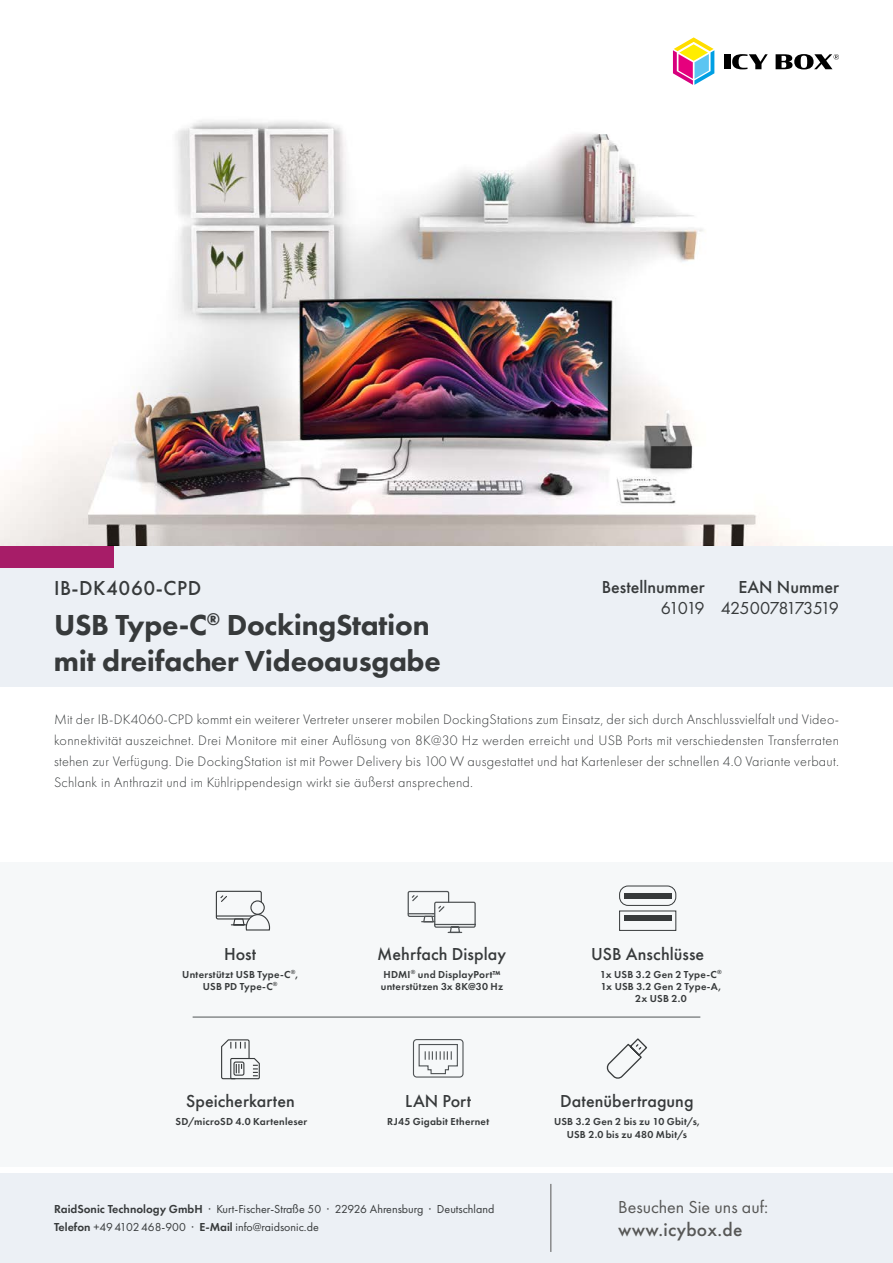
<style>
.page{position:relative;width:893px;height:1263px;background:#fff}
.page>*{position:absolute;margin:0;border:0;box-sizing:border-box;transform-origin:0 0}
.t1{font:800 30px/36px "Futura PT";letter-spacing:-.01em;color:#373a3b}
.t2{font:500 21px "Futura PT";letter-spacing:.025em;color:#373a3b}
.t3{font:500 19.5px "Futura PT";letter-spacing:.015em;color:#575756}
.t4{font:500 18px "Futura PT";color:#373a3b}
.t5{font:18px "Futura PT";letter-spacing:-.07em;color:#373a3b}
.t6{font:18px "Futura PT";color:#575756}
.t7{font:300 14.25px/21px "Futura PT";letter-spacing:.02em;color:#373a3b;text-align:justify}
.t8{font:12px "Futura PT";color:#373a3b}
.t9{font:600 10.5px/12px "Futura PT";letter-spacing:.025em;color:#373a3b;text-align:center}
.s1{font-weight:600}
</style>
<div class="page">
<div style="left:724px;top:54px;width:6px;height:15px;background:#000"></div>
<svg style="left:732px;top:54px;width:36px;height:15px"></svg>
<svg style="left:776px;top:54px;width:63px;height:15px"></svg>
<svg style="left:673px;top:37px;width:41px;height:48px"></svg>
<div style="left:0;top:862px;width:893px;height:304px;background:#f6f8f9"></div>
<div style="left:0;top:546px;width:893px;height:141px;background:#ecf0f5"></div>
<div style="left:0;top:546px;width:114px;height:21px;background:#a71d68"></div>
<hr style="left:193px;top:1017px;width:507px;height:1px;background:#505456">
<svg style="left:215px;top:890px;width:56px;height:41px"></svg>
<svg style="left:606px;top:1038px;width:42px;height:41px"></svg>
<svg style="left:407px;top:890px;width:69px;height:44px"></svg>
<div style="left:619px;top:911px;width:57px;height:20px;border:1px solid #373a3b"></div>
<div style="left:624px;top:915px;width:47px;height:5px;background:#373a3b"></div>
<div style="left:619px;top:886px;width:57px;height:20px;border:1px solid #373a3b;border-radius:9px"></div>
<div style="left:624px;top:894px;width:47px;height:5px;background:#373a3b"></div>
<div style="left:413px;top:1039px;width:51px;height:38px;border:1px solid #505456;border-radius:3px"></div>
<svg style="left:418px;top:1044px;width:40px;height:31px"></svg>
<img style="left:0;top:120px;width:783px;height:425px">
<div style="left:0;top:1174px;width:893px;height:89px;background:#ecf0f5"></div>
<hr style="left:551px;top:1184px;width:1px;height:68px;background:#575756">
<svg style="left:221px;top:1039px;width:39px;height:41px"></svg>
<div style="left:233px;top:1061px;width:11px;height:15px;border:1px solid #373a3b;border-radius:2px"></div>
<h2 class="t2" style="left:54px;top:575px;width:149px">IB-DK4060-CPD</h2>
<h1 class="t1" style="left:54px;top:606px;width:388px">USB Type-C<sup>®</sup> DockingStation mit dreifacher Videoausgabe</h1>
<p class="t4" style="left:602px;top:576px;width:105px">Bestellnummer</p>
<p class="t5" style="left:661px;top:598px;width:46px">61019</p>
<p class="t4" style="left:738px;top:576px;width:102px">EAN Nummer</p>
<p class="t5" style="left:721px;top:598px;width:120px">4250078173519</p>
<p class="t7" style="left:54px;top:709px;width:786px">Mit der IB-DK4060-CPD kommt ein weiterer Vertreter unserer mobilen DockingStations zum Einsatz, der sich durch Anschlussvielfalt und Video&shy;konnektivität auszeichnet. Drei Monitore mit einer Auflösung von 8K@30 Hz werden erreicht und USB Ports mit verschiedensten Transferraten stehen zur Verfügung. Die DockingStation ist mit Power Delivery bis 100 W ausgestattet und hat Kartenleser der schnellen 4.0 Variante verbaut.<br>Schlank in Anthrazit und im Kühlrippendesign wirkt sie äußerst ansprechend.</p>
<p class="t4" style="left:224px;top:943px;width:34px">Host</p>
<p class="t9" style="left:182px;top:968px;width:117px">Unterstützt USB Type-C<sup>®</sup>,<br>USB PD Type-C<sup>®</sup></p>
<p class="t4" style="left:186px;top:1090px;width:110px">Speicherkarten</p>
<p class="t9" style="left:176px;top:1115px;width:133px">SD/microSD 4.0 Kartenleser</p>
<p class="t4" style="left:377px;top:943px;width:130px">Mehrfach Display</p>
<p class="t9" style="left:381px;top:968px;width:124px;text-align:left">HDMI<sup>®</sup> und DisplayPort™ unterstützen 3x 8K@30 Hz</p>
<p class="t4" style="left:405px;top:1090px;width:67px">LAN Port</p>
<p class="t9" style="left:387px;top:1115px;width:103px">RJ45 Gigabit Ethernet</p>
<p class="t4" style="left:591px;top:943px;width:115px">USB Anschlüsse</p>
<p class="t9" style="left:600px;top:968px;width:123px">1x USB 3.2 Gen 2 Type-C<sup>®<br></sup>1x USB 3.2 Gen 2 Type-A,<br>2x USB 2.0</p>
<p class="t4" style="left:560px;top:1090px;width:135px">Datenübertragung</p>
<p class="t9" style="left:554px;top:1115px;width:147px;line-height:12.6px">USB 3.2 Gen 2 bis zu 10 Gbit/s,<br>USB 2.0 bis zu 480 Mbit/s</p>
<p class="t8" style="left:54px;top:1202px;width:442px"><span class="s1">RaidSonic Technology GmbH</span> · Kurt-Fischer-Straße 50 · 22926 Ahrensburg · Deutschland</p>
<p class="t6" style="left:618px;top:1196px;width:151px">Besuchen Sie uns auf:</p>
<p class="t8" style="left:54px;top:1220px;width:266px"><span class="s1">Telefon</span> +494102468-900 · <span class="s1">E-Mail</span> info@raidsonic.de</p>
<h3 class="t3" style="left:618px;top:1218px;width:126px">www.icybox.de</h3>
</div>
